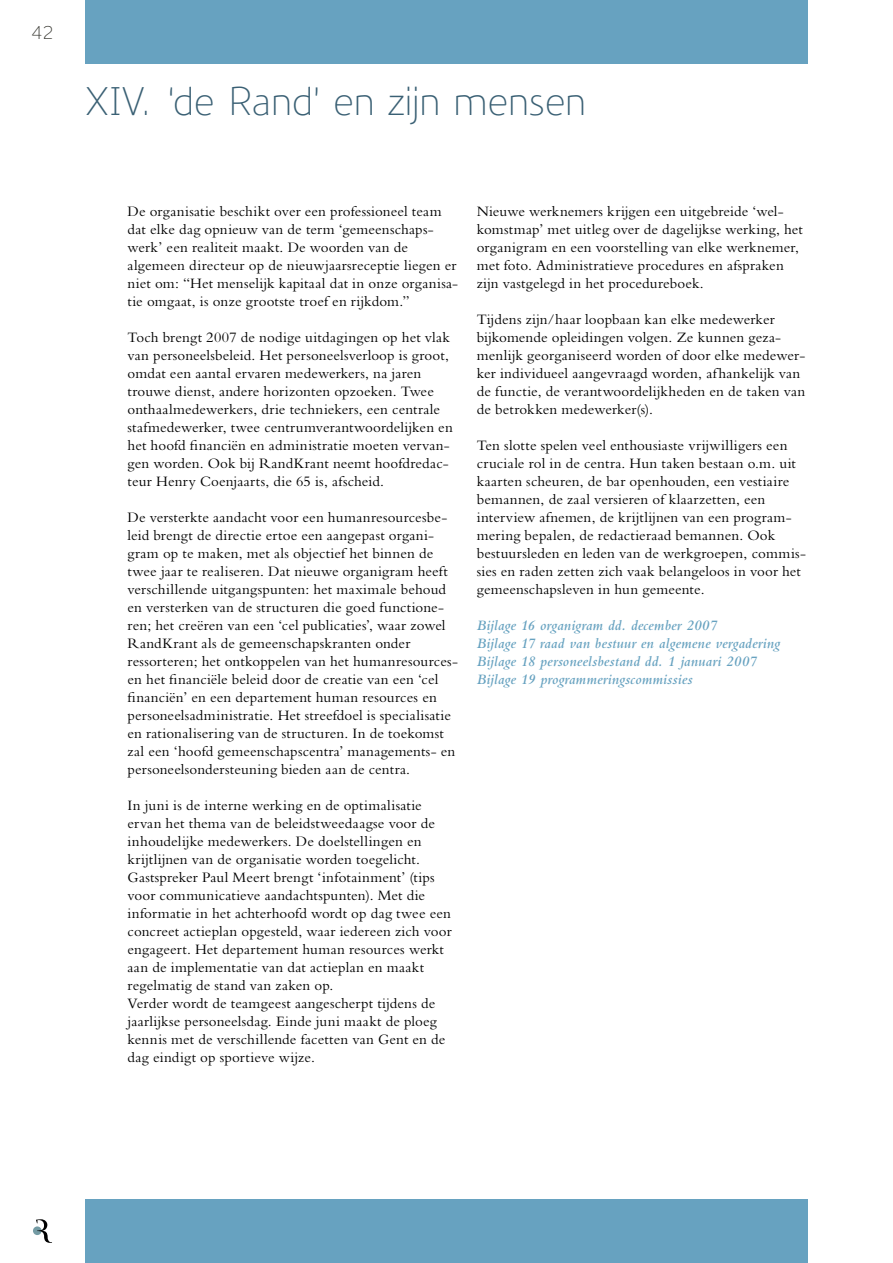
<style>
.page{position:relative;width:893px;height:1263px;background:#fff}
.page>*{position:absolute;margin:0;border:0;box-sizing:border-box;transform-origin:0 0}
.t1{font:300 39px "Precious Sans";letter-spacing:-.005em;color:#3a6074}
.t2{font:300 18px "Precious Sans";color:#33332d}
.t3{font:15px/18px "Bembo Std";letter-spacing:.01em;color:#000}
.t4{font:italic 600 15px/18px "Bembo Std";letter-spacing:.005em;color:#67a2c0}
</style>
<div class="page">
<div style="left:33px;top:1226px;width:9px;height:9px;background:#749ba4;border-radius:50%"></div>
<svg style="left:36px;top:1219px;width:16px;height:24px"></svg>
<div style="left:85px;top:1199px;width:723px;height:64px;background:#67a2c0"></div>
<div style="left:85px;top:0;width:723px;height:64px;background:#67a2c0"></div>
<p class="t2" style="left:31px;top:21px;width:25px">42</p>
<h1 class="t1" style="left:85px;top:77px;width:503px">XIV. ‘de Rand’ en zijn mensen</h1>
<p class="t3" style="left:128px;top:202px;width:332px">De organisatie beschikt over een professioneel team dat elke dag opnieuw van de term ‘gemeenschaps&shy;werk’ een realiteit maakt. De woorden van de algemeen directeur op de nieuwjaarsreceptie liegen er niet om: “Het menselijk kapitaal dat in onze organisa&shy;tie omgaat, is onze grootste troef en rijkdom.”</p>
<p class="t3" style="left:128px;top:328px;width:327px">Toch brengt 2007 de nodige uitdagingen op het vlak van personeelsbeleid. Het personeelsverloop is groot, omdat een aantal ervaren medewerkers, na jaren trouwe dienst, andere horizonten opzoeken. Twee onthaalmedewerkers, drie techniekers, een centrale stafmedewerker, twee centrumverantwoordelijken en het hoofd financiën en administratie moeten vervan&shy;gen worden. Ook bij RandKrant neemt hoofdredac&shy;teur Henry Coenjaarts, die 65 is, afscheid.</p>
<p class="t3" style="left:128px;top:508px;width:332px">De versterkte aandacht voor een humanresourcesbe&shy;leid brengt de directie ertoe een aangepast organi&shy;gram op te maken, met als objectief het binnen de twee jaar te realiseren. Dat nieuwe organigram heeft verschillende uitgangspunten: het maximale behoud en versterken van de structuren die goed functione&shy;ren; het creëren van een ‘cel publicaties’, waar zowel RandKrant als de gemeenschapskranten onder ressorteren; het ontkoppelen van het humanresources&shy;en het financiële beleid door de creatie van een ‘cel financiën’ en een departement human resources en personeelsadministratie. Het streefdoel is specialisatie en rationalisering van de structuren. In de toekomst zal een ‘hoofd gemeenschapscentra’ managements- en personeelsondersteuning bieden aan de centra.</p>
<p class="t3" style="left:128px;top:796px;width:326px">In juni is de interne werking en de optimalisatie ervan het thema van de beleidstweedaagse voor de inhoudelijke medewerkers. De doelstellingen en krijtlijnen van de organisatie worden toegelicht.<br>Gastspreker Paul Meert brengt ‘infotainment’ (tips voor communicatieve aandachtspunten). Met die informatie in het achterhoofd wordt op dag twee een concreet actieplan opgesteld, waar iedereen zich voor engageert. Het departement human resources werkt aan de implementatie van dat actieplan en maakt regelmatig de stand van zaken op.<br>Verder wordt de teamgeest aangescherpt tijdens de jaarlijkse personeelsdag. Einde juni maakt de ploeg kennis met de verschillende facetten van Gent en de dag eindigt op sportieve wijze.</p>
<p class="t3" style="left:477px;top:202px;width:328px">Nieuwe werknemers krijgen een uitgebreide ‘wel&shy;komstmap’ met uitleg over de dagelijkse werking, het organigram en een voorstelling van elke werknemer, met foto. Administratieve procedures en afspraken zijn vastgelegd in het procedureboek.</p>
<p class="t3" style="left:477px;top:310px;width:330px">Tijdens zijn/haar loopbaan kan elke medewerker bijkomende opleidingen volgen. Ze kunnen geza&shy;menlijk georganiseerd worden of door elke medewer&shy;ker individueel aangevraagd worden, afhankelijk van de functie, de verantwoordelijkheden en de taken van de betrokken medewerker(s).</p>
<p class="t3" style="left:477px;top:436px;width:331px">Ten slotte spelen veel enthousiaste vrijwilligers een cruciale rol in de centra. Hun taken bestaan o.m. uit kaarten scheuren, de bar openhouden, een vestiaire bemannen, de zaal versieren of klaarzetten, een interview afnemen, de krijtlijnen van een program&shy;mering bepalen, de redactieraad bemannen. Ook bestuursleden en leden van de werkgroepen, commis&shy;sies en raden zetten zich vaak belangeloos in voor het gemeenschapsleven in hun gemeente.</p>
<p class="t4" style="left:477px;top:616px;width:305px">Bijlage 16 organigram dd. december 2007<br>Bijlage 17 raad van bestuur en algemene vergadering Bijlage 18 personeelsbestand dd. 1 januari 2007<br>Bijlage 19 programmeringscommissies</p>
</div>
